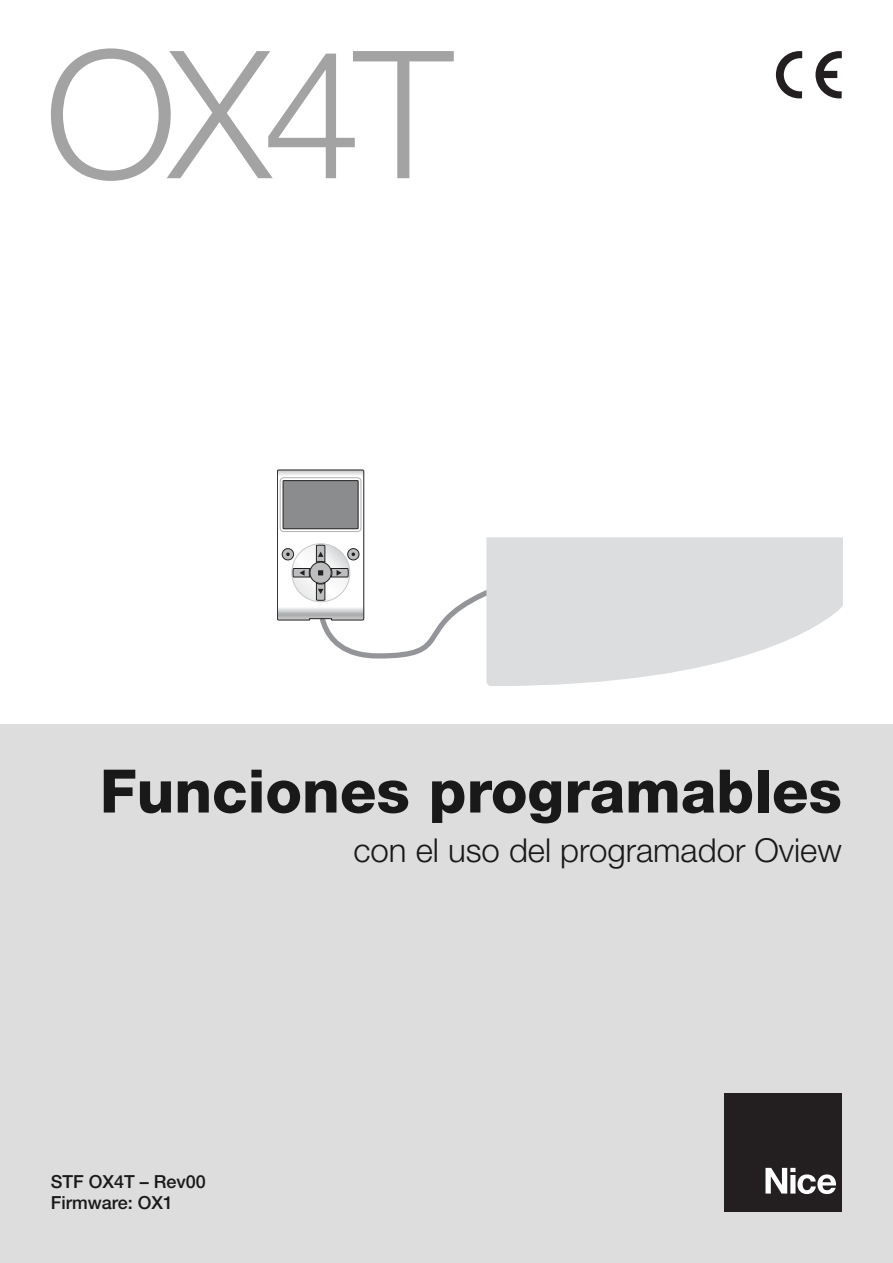
<style>
.page{position:relative;width:893px;height:1263px;background:#fff}
.page>*{position:absolute;margin:0;border:0;box-sizing:border-box;transform-origin:0 0}
.t1{font:300 178.05px "Helvetica Neue";color:#a3a3a3}
.t2{font:800 60px "Helvetica Neue";color:#191919}
.t3{font:300 33px "Helvetica Neue";color:#191919}
.t4{font:500 18px/21.6px "Helvetica Neue";color:#191919}
</style>
<div class="page">
<div style="left:0;top:724px;width:892px;height:539px;background:#ddd"></div>
<div style="left:724px;top:1093px;width:118px;height:119px;background:#231f20"></div>
<svg style="left:765px;top:1168px;width:71px;height:26px"></svg>
<svg style="left:776px;top:51px;width:26px;height:47px"></svg>
<svg style="left:815px;top:51px;width:27px;height:47px"></svg>
<svg style="left:277px;top:470px;width:209px;height:189px"></svg>
<svg style="left:486px;top:537px;width:357px;height:149px;background:#e0e1e2"></svg>
<h1 class="t1" style="left:45px;top:51px;width:409px">OX4T</h1>
<h2 class="t2" style="left:100px;top:770px;width:743px">Funciones programables</h2>
<p class="t3" style="left:353px;top:838px;width:490px">con el uso del programador Oview</p>
<p class="t4" style="left:51px;top:1172px;width:156px">STF OX4T – Rev00<br>Firmware: OX1</p>
</div>
